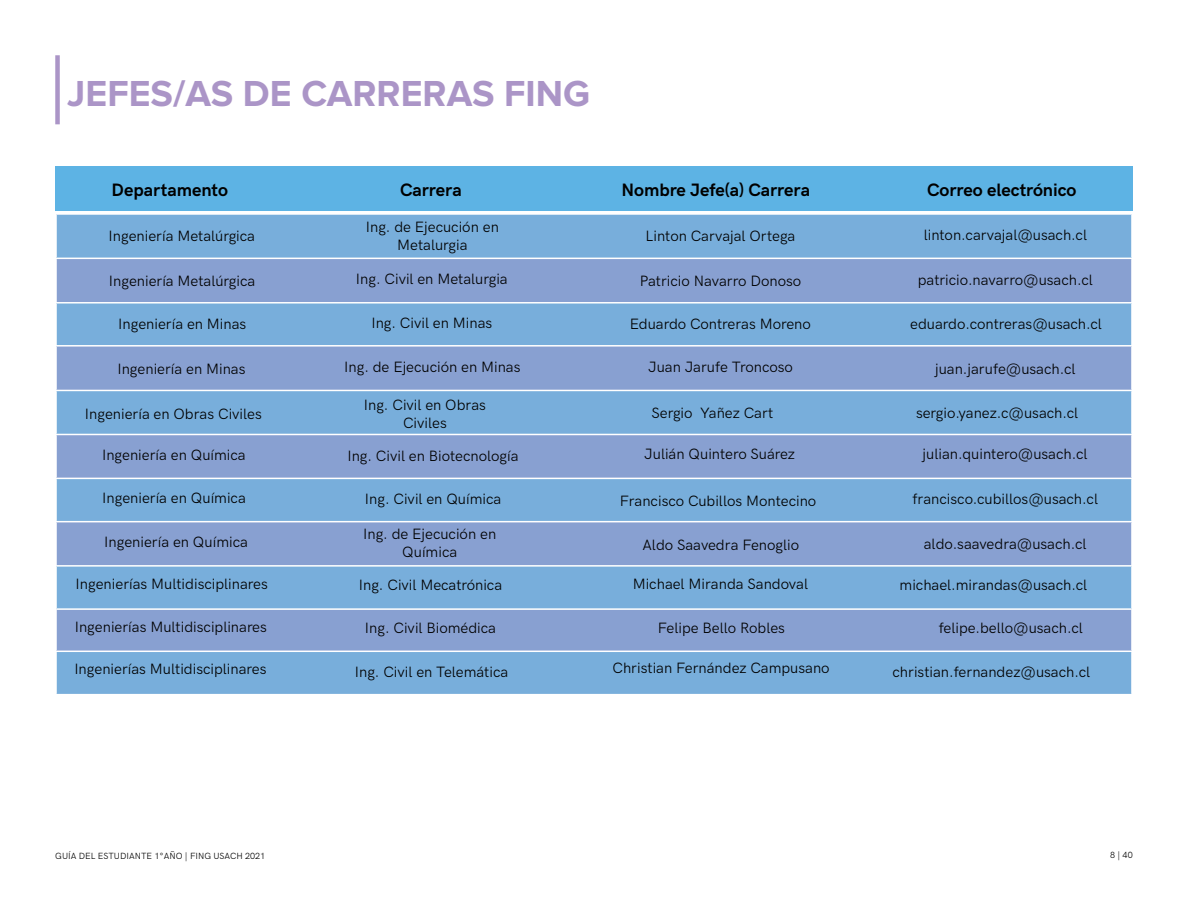
<style>
.page{position:relative;width:1188px;height:918px;background:#fff}
.page>*{position:absolute;margin:0;border:0;box-sizing:border-box;transform-origin:0 0}
.t1{font:700 37.5px "Proxima Nova";color:#ab95c7}
.t2{font:700 18px "HK Grotesk";color:#000}
.t3{font:15px/18px "HK Grotesk";color:#000;text-align:center}
.t4{font:9px "HK Grotesk";color:#000}
</style>
<div class="page">
<div style="left:55px;top:55px;width:5px;height:69px;background:#ab95c7"></div>
<div style="left:56px;top:214px;width:1076px;height:44px;background:#78aedb"></div>
<div style="left:57px;top:259px;width:1074px;height:43px;background:#88a0d1"></div>
<svg style="left:57px;top:304px;width:1074px;height:390px;background:#80a8d6"></svg>
<hr style="left:55px;top:213px;width:1078px;height:2px;background:#fff">
<hr style="left:55px;top:215px;width:2px;height:43px;background:#fff">
<hr style="left:1131px;top:215px;width:2px;height:43px;background:#fff">
<hr style="left:55px;top:345px;width:1078px;height:2px;background:#fff">
<hr style="left:55px;top:390px;width:1078px;height:1px;background:#fff">
<hr style="left:55px;top:434px;width:1078px;height:1px;background:#fff">
<hr style="left:55px;top:478px;width:1078px;height:1px;background:#fff">
<hr style="left:55px;top:521px;width:1078px;height:1px;background:#fff">
<hr style="left:55px;top:565px;width:1078px;height:2px;background:#fff">
<hr style="left:55px;top:608px;width:1078px;height:2px;background:#fff">
<hr style="left:55px;top:651px;width:1078px;height:1px;background:#fff">
<div style="left:55px;top:167px;width:1078px;height:44px;background:#5db3e4"></div>
<h1 class="t1" style="left:67px;top:72px;width:524px">JEFES/AS DE CARRERAS FING</h1>
<p class="t2" style="left:112px;top:176px;width:118px">Departamento</p>
<p class="t2" style="left:400px;top:176px;width:63px">Carrera</p>
<p class="t2" style="left:621px;top:176px;width:190px">Nombre Jefe(a) Carrera</p>
<p class="t2" style="left:927px;top:176px;width:151px">Correo electrónico</p>
<p class="t3" style="left:646px;top:226px;width:151px">Linton Carvajal Ortega</p>
<p class="t3" style="left:366px;top:217px;width:135px">Ing. de Ejecución en<br>Metalurgia</p>
<p class="t3" style="left:924px;top:225px;width:165px">linton.carvajal@usach.cl</p>
<p class="t3" style="left:918px;top:269px;width:177px">patricio.navarro@usach.cl</p>
<p class="t3" style="left:109px;top:226px;width:148px">Ingeniería Metalúrgica</p>
<p class="t3" style="left:109px;top:270px;width:148px">Ingeniería Metalúrgica</p>
<p class="t3" style="left:356px;top:269px;width:153px">Ing. Civil en Metalurgia</p>
<p class="t3" style="left:640px;top:271px;width:163px">Patricio Navarro Donoso</p>
<p class="t3" style="left:118px;top:314px;width:130px">Ingeniería en Minas</p>
<p class="t3" style="left:371px;top:313px;width:122px">Ing. Civil en Minas</p>
<p class="t3" style="left:630px;top:314px;width:183px">Eduardo Contreras Moreno</p>
<p class="t3" style="left:117px;top:359px;width:130px">Ingeniería en Minas</p>
<p class="t3" style="left:344px;top:357px;width:178px">Ing. de Ejecución en Minas</p>
<p class="t3" style="left:648px;top:357px;width:146px">Juan Jarufe Troncoso</p>
<p class="t3" style="left:910px;top:314px;width:193px">eduardo.contreras@usach.cl</p>
<p class="t3" style="left:935px;top:359px;width:142px">juan.jarufe@usach.cl</p>
<p class="t3" style="left:85px;top:403px;width:178px">Ingeniería en Obras Civiles</p>
<p class="t3" style="left:364px;top:395px;width:124px">Ing. Civil en Obras<br>Civiles</p>
<p class="t3" style="left:652px;top:403px;width:123px">Sergio Yañez Cart</p>
<p class="t3" style="left:916px;top:402px;width:164px">sergio.yanez.c@usach.cl</p>
<p class="t3" style="left:102px;top:445px;width:145px">Ingeniería en Química</p>
<p class="t3" style="left:347px;top:446px;width:173px">Ing. Civil en Biotecnología</p>
<p class="t3" style="left:644px;top:444px;width:152px">Julián Quintero Suárez</p>
<p class="t3" style="left:102px;top:487px;width:145px">Ingeniería en Química</p>
<p class="t3" style="left:365px;top:488px;width:138px">Ing. Civil en Química</p>
<p class="t3" style="left:620px;top:491px;width:198px">Francisco Cubillos Montecino</p>
<p class="t3" style="left:923px;top:444px;width:167px">julian.quintero@usach.cl</p>
<p class="t3" style="left:912px;top:488px;width:187px">francisco.cubillos@usach.cl</p>
<p class="t3" style="left:363px;top:523px;width:135px">Ing. de Ejecución en<br>Química</p>
<p class="t3" style="left:104px;top:532px;width:145px">Ingeniería en Química</p>
<p class="t3" style="left:924px;top:534px;width:164px">aldo.saavedra@usach.cl</p>
<p class="t3" style="left:359px;top:575px;width:145px">Ing. Civil Mecatrónica</p>
<p class="t3" style="left:365px;top:618px;width:133px">Ing. Civil Biomédica</p>
<p class="t3" style="left:658px;top:618px;width:129px">Felipe Bello Robles</p>
<p class="t3" style="left:642px;top:535px;width:158px">Aldo Saavedra Fenoglio</p>
<p class="t3" style="left:633px;top:574px;width:177px">Michael Miranda Sandoval</p>
<p class="t3" style="left:76px;top:574px;width:194px">Ingenierías Multidisciplinares</p>
<p class="t3" style="left:75px;top:617px;width:194px">Ingenierías Multidisciplinares</p>
<p class="t3" style="left:74px;top:659px;width:194px">Ingenierías Multidisciplinares</p>
<p class="t3" style="left:900px;top:575px;width:189px">michael.mirandas@usach.cl</p>
<p class="t3" style="left:939px;top:618px;width:146px">felipe.bello@usach.cl</p>
<p class="t3" style="left:355px;top:662px;width:155px">Ing. Civil en Telemática</p>
<p class="t3" style="left:613px;top:658px;width:219px">Christian Fernández Campusano</p>
<p class="t3" style="left:892px;top:662px;width:199px">christian.fernandez@usach.cl</p>
<p class="t4" style="left:55px;top:849px;width:212px">GUÍA DEL ESTUDIANTE 1°AÑO | FING USACH 2021</p>
<p class="t4" style="left:1110px;top:848px;width:24px">8 | 40</p>
</div>
